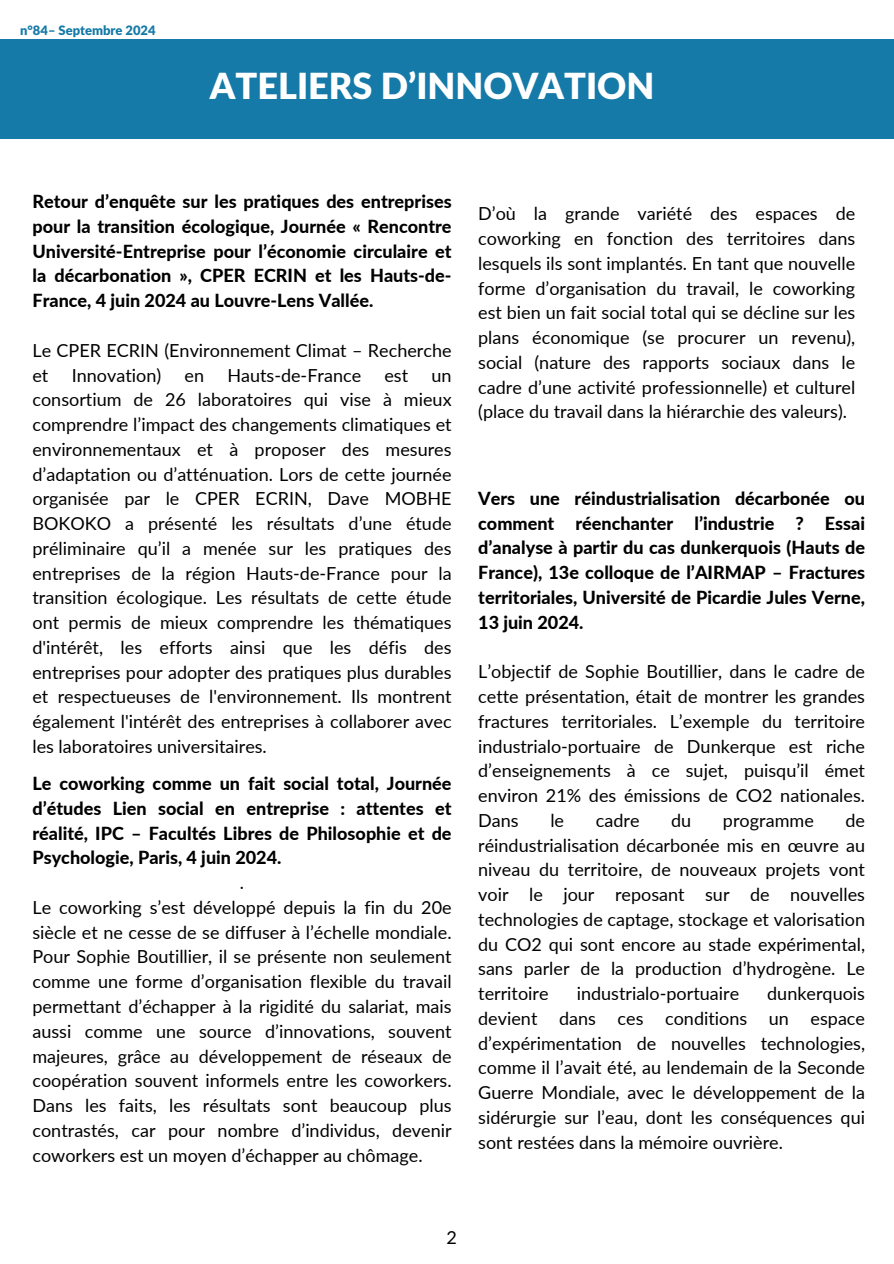
<style>
.page{position:relative;width:894px;height:1264px;background:#fff}
.page>*{position:absolute;margin:0;border:0;box-sizing:border-box;transform-origin:0 0}
.t1{font:900 36px "Lato Latin";color:#fff}
.t2{font:18px/24.8px "Lato";color:#000;text-align:justify}
.t3{font:800 18px/24.8px "Lato";color:#000;text-align:justify}
.t4{font:900 12.9px "Lato Latin";color:#157aa8}
</style>
<div class="page">
<div style="left:1px;top:40px;width:892px;height:99px;background:#157aa8"></div>
<p class="t4" style="left:20px;top:24px;width:137px">n°84– Septembre 2024</p>
<p class="t1" style="left:210px;top:70px;width:446px">ATELIERS D’INNOVATION</p>
<h2 class="t3" style="left:32px;top:189px;width:420px">Retour d’enquête sur les pratiques des entreprises pour la transition écologique, Journée « Rencontre Université-Entreprise pour l’économie circulaire et la décarbonation », CPER ECRIN et les Hauts-de-France, 4 juin 2024 au Louvre-Lens Vallée.</h2>
<h3 class="t2" style="left:32px;top:337px;width:420px">Le CPER ECRIN (Environnement Climat – Recherche et</h3>
<h3 class="t2" style="left:72px;top:362px;width:91px">Innovation)</h3>
<h3 class="t2" style="left:184px;top:362px;width:21px">en</h3>
<h3 class="t2" style="left:227px;top:362px;width:135px">Hauts-de-France</h3>
<h3 class="t2" style="left:384px;top:362px;width:25px">est</h3>
<h3 class="t2" style="left:32px;top:362px;width:420px;text-indent:399px">un consortium de 26 laboratoires qui vise à mieux comprendre l’impact des changements climatiques et environnementaux et à proposer des mesures d’adaptation ou d’atténuation. Lors de cette journée organisée par le CPER ECRIN, Dave MOBHE BOKOKO a présenté les résultats d’une étude préliminaire qu’il a menée sur les pratiques des entreprises de la région Hauts-de-France pour la transition écologique. Les résultats de cette étude ont permis de mieux comprendre les thématiques d'intérêt, les efforts ainsi que les défis des entreprises pour adopter des pratiques plus durables et respectueuses de l'environnement. Ils montrent également l'intérêt des entreprises à collaborer avec les laboratoires universitaires.</h3>
<h3 class="t3" style="left:32px;top:770px;width:420px">Le coworking comme un fait social total, Journée</h3>
<h3 class="t3" style="left:32px;top:795px;width:420px">d’études Lien social en entreprise : attentes et</h3>
<h3 class="t3" style="left:32px;top:820px;width:420px">réalité, IPC – Facultés Libres de Philosophie et de</h3>
<h3 class="t3" style="left:32px;top:845px;width:250px">Psychologie, Paris, 4 juin 2024.</h3>
<h3 class="t2" style="left:240px;top:869px;width:6px">.</h3>
<h3 class="t2" style="left:32px;top:894px;width:420px">Le coworking s’est développé depuis la fin du 20e</h3>
<h3 class="t2" style="left:32px;top:919px;width:420px">siècle et ne cesse de se diffuser à l’échelle mondiale.</h3>
<h3 class="t2" style="left:32px;top:944px;width:420px">Pour Sophie Boutillier, il se présente non seulement</h3>
<h3 class="t2" style="left:32px;top:968px;width:420px">comme une forme d’organisation flexible du travail</h3>
<h3 class="t2" style="left:32px;top:993px;width:420px">permettant d’échapper à la rigidité du salariat, mais</h3>
<h3 class="t2" style="left:32px;top:1018px;width:420px">aussi comme une source d’innovations, souvent</h3>
<h3 class="t2" style="left:32px;top:1043px;width:420px">majeures, grâce au développement de réseaux de</h3>
<h3 class="t2" style="left:32px;top:1067px;width:420px">coopération souvent informels entre les coworkers.</h3>
<h3 class="t2" style="left:32px;top:1092px;width:420px">Dans les faits, les résultats sont beaucoup plus</h3>
<h3 class="t2" style="left:32px;top:1117px;width:420px">contrastés, car pour nombre d’individus, devenir</h3>
<h3 class="t2" style="left:32px;top:1142px;width:391px">coworkers est un moyen d’échapper au chômage.</h3>
<h3 class="t2" style="left:478px;top:201px;width:378px">D’où la grande variété des espaces de coworking en fonction des territoires dans lesquels ils sont implantés. En tant que nouvelle forme d’organisation du travail, le coworking est bien un fait social total qui se décline sur les plans économique (se procurer un revenu), social (nature des rapports sociaux dans le cadre d’une activité professionnelle) et culturel (place du travail dans la hiérarchie des valeurs).</h3>
<h2 class="t3" style="left:478px;top:485px;width:388px">Vers une réindustrialisation décarbonée ou comment réenchanter l’industrie ? Essai d’analyse à partir du cas dunkerquois (Hauts de France), 13e colloque de l’AIRMAP – Fractures territoriales, Université de Picardie Jules Verne, 13 juin 2024.</h2>
<h3 class="t2" style="left:478px;top:659px;width:388px">L’objectif de Sophie Boutillier, dans le cadre de cette présentation, était de montrer les grandes fractures territoriales. L’exemple du territoire industrialo-portuaire de Dunkerque est riche d’enseignements à ce sujet, puisqu’il émet environ 21% des émissions de CO2 nationales.<br>Dans</h3>
<h3 class="t2" style="left:478px;top:807px;width:388px;text-indent:367px">de réindustrialisation décarbonée mis en œuvre au niveau du territoire, de nouveaux projets vont voir le jour reposant sur de nouvelles technologies de captage, stockage et valorisation du CO2 qui sont encore au stade expérimental, sans parler de la production d’hydrogène. Le territoire</h3>
<h3 class="t2" style="left:550px;top:807px;width:15px">le</h3>
<h3 class="t2" style="left:595px;top:807px;width:45px">cadre</h3>
<h3 class="t2" style="left:671px;top:807px;width:22px">du</h3>
<h3 class="t2" style="left:722px;top:807px;width:92px">programme</h3>
<h3 class="t2" style="left:478px;top:980px;width:388px;text-indent:289px">dunkerquois devient dans ces conditions un espace d’expérimentation de nouvelles technologies, comme il l’avait été, au lendemain de la Seconde Guerre Mondiale, avec le développement de la sidérurgie sur l’eau, dont les conséquences qui sont restées dans la mémoire ouvrière.</h3>
<h3 class="t2" style="left:576px;top:980px;width:164px">industrialo-portuaire</h3>
<h1 class="t2" style="left:446px;top:1224px;width:12px">2</h1>
</div>
